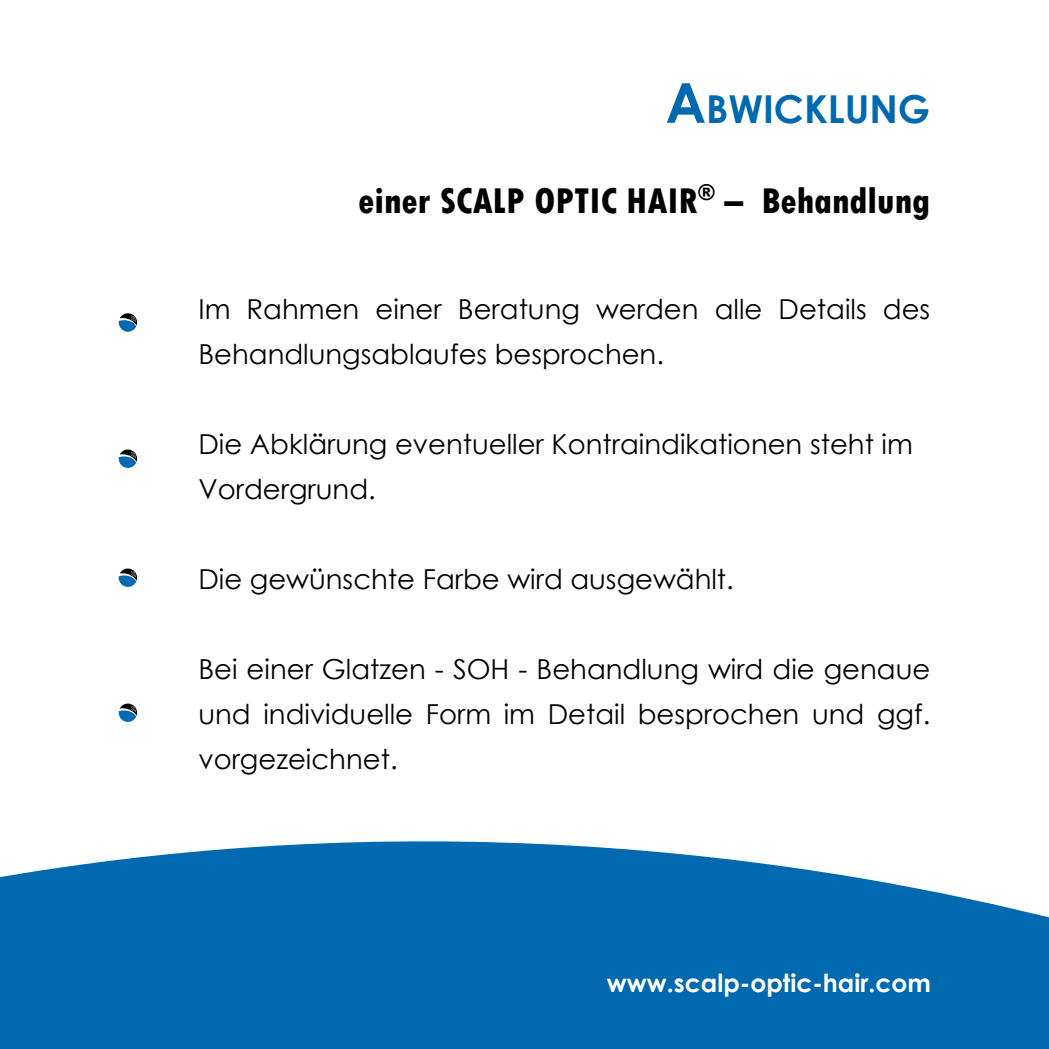
<style>
.page{position:relative;width:1049px;height:1049px;background:#fff}
.page>*{position:absolute;margin:0;border:0;box-sizing:border-box;transform-origin:0 0}
.t1{font:700 38.5px "Century Gothic";color:#0069af}
.t2{font:800 condensed 37.5px "Tw Cen";color:#000}
.t3{font:27.5px/45px "Century Gothic";color:#000}
.t4{font:700 25px "Century Gothic";color:#fff}
.s1{font-size:55px}
</style>
<div class="page">
<svg style="left:0;top:841px;width:1049px;height:208px;background:#1877b6"></svg>
<svg style="left:119px;top:313px;width:18px;height:19px"></svg>
<svg style="left:119px;top:449px;width:18px;height:19px"></svg>
<svg style="left:119px;top:568px;width:18px;height:19px"></svg>
<svg style="left:119px;top:703px;width:18px;height:19px"></svg>
<h1 class="t1" style="left:665px;top:80px;width:266px"><span class="s1">A</span>BWICKLUNG</h1>
<h2 class="t2" style="left:358px;top:179px;width:573px">einer SCALP OPTIC HAIR<sup>®</sup> – Behandlung</h2>
<p class="t3" style="left:198px;top:286px;width:733px">Im Rahmen einer Beratung werden alle Details des<br>Behandlungsablaufes besprochen.</p>
<p class="t3" style="left:198px;top:421px;width:716px">Die Abklärung eventueller Kontraindikationen steht im<br>Vordergrund.</p>
<p class="t3" style="left:198px;top:556px;width:537px">Die gewünschte Farbe wird ausgewählt.</p>
<p class="t3" style="left:198px;top:646px;width:733px;text-align:justify">Bei einer Glatzen - SOH - Behandlung wird die genaue und individuelle Form im Detail besprochen und ggf. vorgezeichnet.</p>
<p class="t4" style="left:607px;top:964px;width:326px">www.scalp-optic-hair.com</p>
</div>
